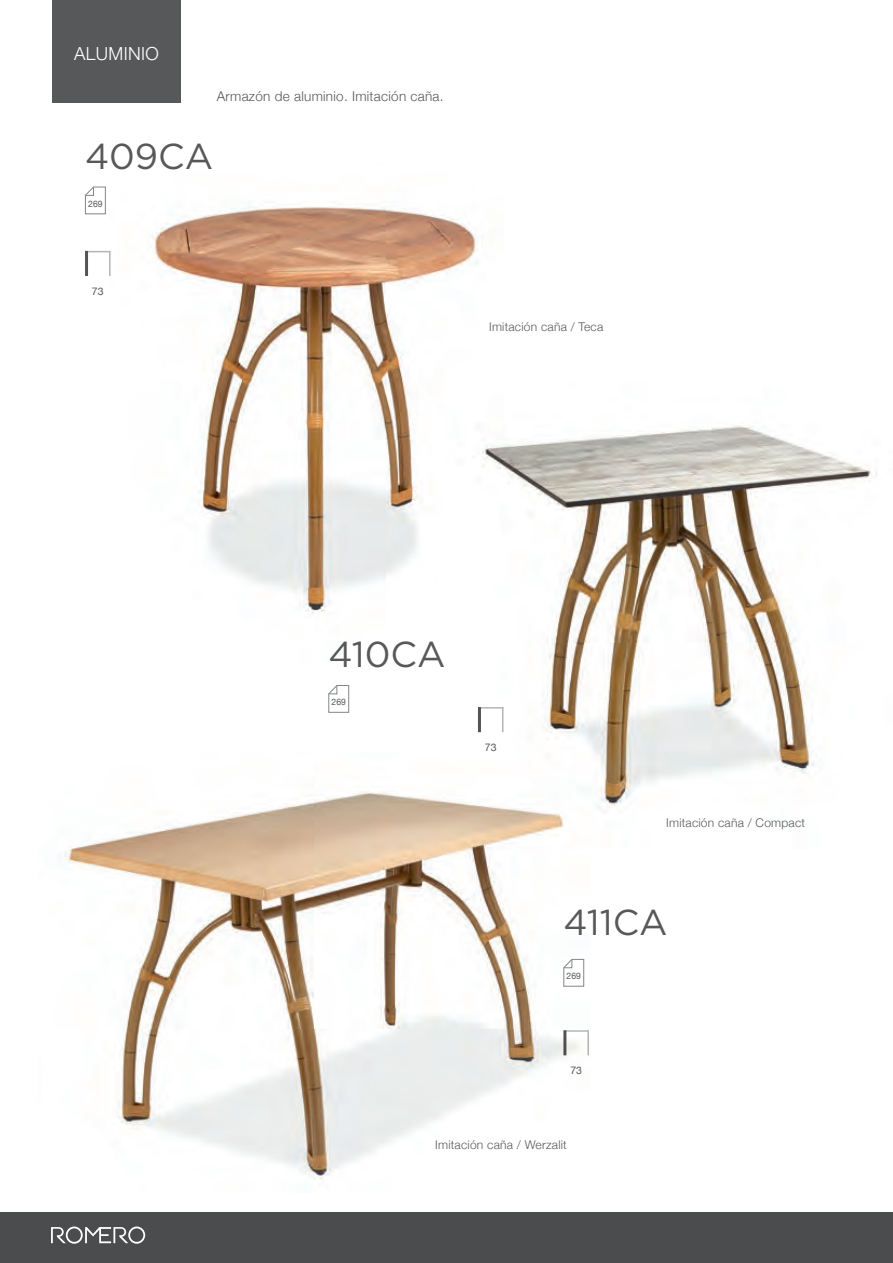
<style>
.page{position:relative;width:893px;height:1263px;background:#fff}
.page>*{position:absolute;margin:0;border:0;box-sizing:border-box;transform-origin:0 0}
.t1{font:36px "Gotham";color:#57585a}
.t2{font:300 18px "Helvetica Neue";letter-spacing:.02em;color:#fff}
.t3{font:300 13.5px "Helvetica Neue";letter-spacing:.02em;color:#57585a}
.t4{font:300 12px "Helvetica Neue";letter-spacing:.02em;color:#57585a}
.t5{font:10.5px "Helvetica Neue";color:#57585a}
.t6{font:9px "Helvetica Neue";color:#57585a;scale:.95 1}
</style>
<div class="page">
<div style="left:0;top:1212px;width:893px;height:51px;background:#4b4c4d"></div>
<svg style="left:51px;top:1226px;width:94px;height:18px"></svg>
<img style="left:109px;top:206px;width:369px;height:408px">
<img style="left:435px;top:367px;width:442px;height:436px">
<img style="left:65px;top:753px;width:554px;height:427px">
<div style="left:52px;top:0;width:129px;height:102px;background:#57585a"></div>
<svg style="left:85px;top:186px;width:21px;height:29px"></svg>
<svg style="left:328px;top:685px;width:21px;height:28px"></svg>
<svg style="left:563px;top:959px;width:21px;height:28px"></svg>
<svg style="left:88px;top:251px;width:21px;height:1px"></svg>
<hr style="left:85px;top:251px;width:3px;height:25px;background:#0c0806">
<hr style="left:109px;top:251px;width:2px;height:25px;background:#939598">
<hr style="left:478px;top:707px;width:3px;height:25px;background:#0c0806">
<svg style="left:479px;top:707px;width:24px;height:25px"></svg>
<hr style="left:564px;top:1030px;width:25px;height:2px;background:#939598">
<hr style="left:563px;top:1030px;width:3px;height:25px;background:#0c0806">
<hr style="left:587px;top:1030px;width:2px;height:25px;background:#939598">
<p class="t2" style="left:74px;top:39px;width:86px">ALUMINIO</p>
<p class="t3" style="left:217px;top:85px;width:228px">Armazón de aluminio. Imitación caña.</p>
<p class="t1" style="left:85px;top:133px;width:130px">409CA</p>
<p class="t6" style="left:88px;top:197px;width:17px">269</p>
<p class="t5" style="left:92px;top:284px;width:13px">73</p>
<p class="t4" style="left:489px;top:317px;width:116px">Imitación caña / Teca</p>
<p class="t1" style="left:328px;top:631px;width:119px">410CA</p>
<p class="t6" style="left:332px;top:695px;width:17px">269</p>
<p class="t5" style="left:485px;top:740px;width:13px">73</p>
<p class="t4" style="left:666px;top:813px;width:140px">Imitación caña / Compact</p>
<p class="t1" style="left:563px;top:899px;width:106px">411CA</p>
<p class="t6" style="left:567px;top:969px;width:17px">269</p>
<p class="t5" style="left:570px;top:1063px;width:13px">73</p>
<p class="t4" style="left:435px;top:1135px;width:133px">Imitación caña / Werzalit</p>
</div>
